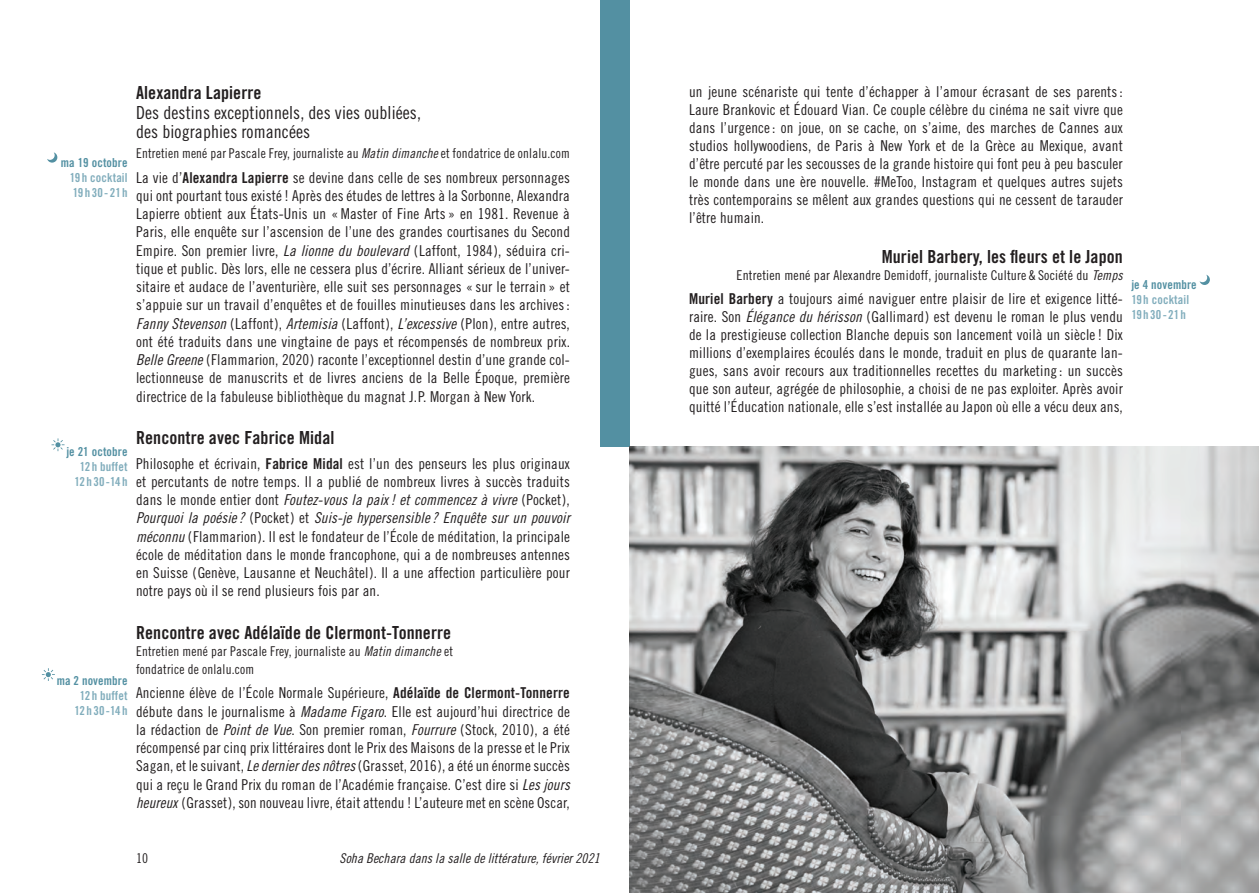
<style>
.page{position:relative;width:1259px;height:893px;background:#fff}
.page>*{position:absolute;margin:0;border:0;box-sizing:border-box;transform-origin:0 0}
.t1{font:18px "Trade Gothic Bold Cond Twenty";letter-spacing:.005em;color:#231f20}
.t2{font:18px/19.8px "Trade Gothic Cond Eighteen";letter-spacing:.005em;color:#231f20}
.t3{font:15px/18.3px "Trade Gothic Cond Eighteen";letter-spacing:.01em;color:#231f20;text-align:justify}
.t4{font:15px/18.3px "Trade Gothic Cond Eighteen Obl";letter-spacing:.01em;color:#231f20}
.t5{font:13.5px/17.5px "Trade Gothic Cond Eighteen";letter-spacing:.015em;color:#231f20}
.t6{font:13.5px "Trade Gothic Cond Eighteen Obl";letter-spacing:.005em;color:#231f20}
.t7{font:12.3px/15px "Trade Gothic Bold Cond Twenty";letter-spacing:.01em;color:#81adbc}
.t8{font:12.3px "Trade Gothic Bold Cond Twenty";letter-spacing:.01em;color:#5390a2}
.s1{font-family:"Trade Gothic Cond Eighteen Obl"}
.s2{font-family:"Trade Gothic Bold Cond Twenty"}
.s3{font-family:"Trade Gothic Cond Eighteen"}
</style>
<div class="page">
<div style="left:600px;top:0;width:29px;height:446px;background:#5390a2"></div>
<img style="left:629px;top:446px;width:630px;height:447px">
<svg style="left:1199px;top:275px;width:10px;height:10px"></svg>
<svg style="left:47px;top:152px;width:10px;height:11px"></svg>
<svg style="left:52px;top:438px;width:13px;height:13px"></svg>
<svg style="left:42px;top:668px;width:13px;height:13px"></svg>
<p class="t1" style="left:136px;top:81px;width:127px">Alexandra Lapierre</p>
<p class="t2" style="left:136px;top:102px;width:286px">Des destins exceptionnels, des vies oubliées, des biographies romancées</p>
<p class="t5" style="left:136px;top:144px;width:435px">Entretien mené par Pascale Frey, journaliste au <span class="s1">Matin dimanche</span> et fondatrice de onlalu.com</p>
<p class="t8" style="left:61px;top:155px;width:68px">ma 19 octobre</p>
<p class="t7" style="left:70px;top:170px;width:59px">19h cocktail<br>19h30-21h</p>
<p class="t3" style="left:136px;top:168px;width:435px">La vie d’<span class="s2">Alexandra Lapierre</span> se devine dans celle de ses nombreux personnages qui ont pourtant tous existé! Après des études de lettres à la Sorbonne, Alexandra Lapierre obtient aux États-Unis un «Master of Fine Arts » en 1981. Revenue à Paris, elle enquête sur l’ascension de l’une des grandes courtisanes du Second Empire. Son premier livre, <span class="s1">La lionne du boulevard</span> (Laffont, 1984), séduira cri&shy;tique et public. Dès lors, elle ne cessera plus d’écrire. Alliant sérieux de l’univer&shy;sitaire et audace de l’aventurière, elle suit ses personnages « sur le terrain » et s’appuie sur un travail d’enquêtes et de fouilles minutieuses dans les archives:<br><span class="s1">Fanny Stevenson</span> (Laffont), <span class="s1">Artemisia</span> (Laffont), <span class="s1">L’excessive</span> (Plon), entre autres, ont été traduits dans une vingtaine de pays et récompensés de nombreux prix.<br><span class="s1">Belle Greene</span> (Flammarion, 2020) raconte l’exceptionnel destin d’une grande col&shy;lectionneuse de manuscrits et de livres anciens de la Belle Époque, première directrice de la fabuleuse bibliothèque du magnat J.P. Morgan à New York.</p>
<p class="t1" style="left:136px;top:427px;width:200px">Rencontre avec Fabrice Midal</p>
<p class="t8" style="left:66px;top:444px;width:63px">je 21 octobre</p>
<p class="t7" style="left:75px;top:459px;width:55px;text-align:center">12h buffet<br>12h30-14h</p>
<p class="t3" style="left:136px;top:454px;width:435px">Philosophe et écrivain, <span class="s2">Fabrice Midal</span> est l’un des penseurs les plus originaux et percutants de notre temps. Il a publié de nombreux livres à succès traduits</p>
<p class="t4" style="left:136px;top:490px;width:435px"><span class="s3">dans le monde entier dont</span> Foutez-vous la paix! et commencez à vivre <span class="s3">(Pocket),<br></span>Pourquoi la poésie? <span class="s3">(Pocket) et</span> Suis-je hypersensible? Enquête sur un pouvoir</p>
<p class="t3" style="left:136px;top:527px;width:435px"><span class="s1">méconnu</span> (Flammarion). Il est le fondateur de l’École de méditation, la principale école de méditation dans le monde francophone, qui a de nombreuses antennes en Suisse (Genève, Lausanne et Neuchâtel). Il a une affection particulière pour notre pays où il se rend plusieurs fois par an.</p>
<p class="t1" style="left:136px;top:622px;width:316px">Rencontre avec Adélaïde de Clermont-Tonnerre</p>
<p class="t5" style="left:136px;top:643px;width:318px">Entretien mené par Pascale Frey, journaliste au <span class="s1">Matin dimanche</span> et fondatrice de onlalu.com</p>
<p class="t8" style="left:57px;top:674px;width:72px">ma 2 novembre</p>
<p class="t7" style="left:75px;top:688px;width:55px;text-align:center">12h buffet<br>12h30-14h</p>
<p class="t3" style="left:136px;top:684px;width:435px">Ancienne élève de l’École Normale Supérieure, <span class="s2">Adélaïde de Clermont-Tonnerre </span>débute dans le journalisme à <span class="s1">Madame Figaro</span>. Elle est aujourd’hui directrice de la rédaction de <span class="s1">Point de Vue</span>. Son premier roman, <span class="s1">Fourrure</span> (Stock, 2010), a été récompensé par cinq prix littéraires dont le Prix des Maisons de la presse et le Prix Sagan, et le suivant, <span class="s1">Le dernier des nôtres</span> (Grasset, 2016), a été un énorme succès qui a reçu le Grand Prix du roman de l’Académie française. C’est dire si <span class="s1">Les jours heureux</span> (Grasset), son nouveau livre, était attendu ! L’auteure met en scène Oscar,</p>
<p class="t5" style="left:136px;top:849px;width:13px">10</p>
<p class="t6" style="left:339px;top:850px;width:262px">Soha Bechara dans la salle de littérature, février 2021</p>
<p class="t3" style="left:689px;top:82px;width:435px">un jeune scénariste qui tente d’échapper à l’amour écrasant de ses parents:<br>Laure Brankovic et Édouard Vian. Ce couple célèbre du cinéma ne sait vivre que dans l’urgence: on joue, on se cache, on s’aime, des marches de Cannes aux studios hollywoodiens, de Paris à New York et de la Grèce au Mexique, avant d’être percuté par les secousses de la grande histoire qui font peu à peu basculer le monde dans une ère nouvelle. #MeToo, Instagram et quelques autres sujets très contemporains se mêlent aux grandes questions qui ne cessent de tarauder l’être humain.</p>
<p class="t1" style="left:881px;top:245px;width:243px">Muriel Barbery, les fleurs et le Japon</p>
<p class="t5" style="left:736px;top:266px;width:388px">Entretien mené par Alexandre Demidoff, journaliste Culture &amp; Société du <span class="s1">Temps</span></p>
<p class="t3" style="left:689px;top:289px;width:435px"><span class="s2">Muriel Barbery</span> a toujours aimé naviguer entre plaisir de lire et exigence litté&shy;raire. Son <span class="s1">Élégance du hérisson</span> (Gallimard) est devenu le roman le plus vendu de la prestigieuse collection Blanche depuis son lancement voilà un siècle! Dix millions d’exemplaires écoulés dans le monde, traduit en plus de quarante lan&shy;gues, sans avoir recours aux traditionnelles recettes du marketing : un succès que son auteur, agrégée de philosophie, a choisi de ne pas exploiter. Après avoir quitté l’Éducation nationale, elle s’est installée au Japon où elle a vécu deux ans,</p>
<p class="t8" style="left:1131px;top:278px;width:67px">je 4 novembre</p>
<p class="t7" style="left:1131px;top:292px;width:59px">19h cocktail<br>19h30-21h</p>
</div>
